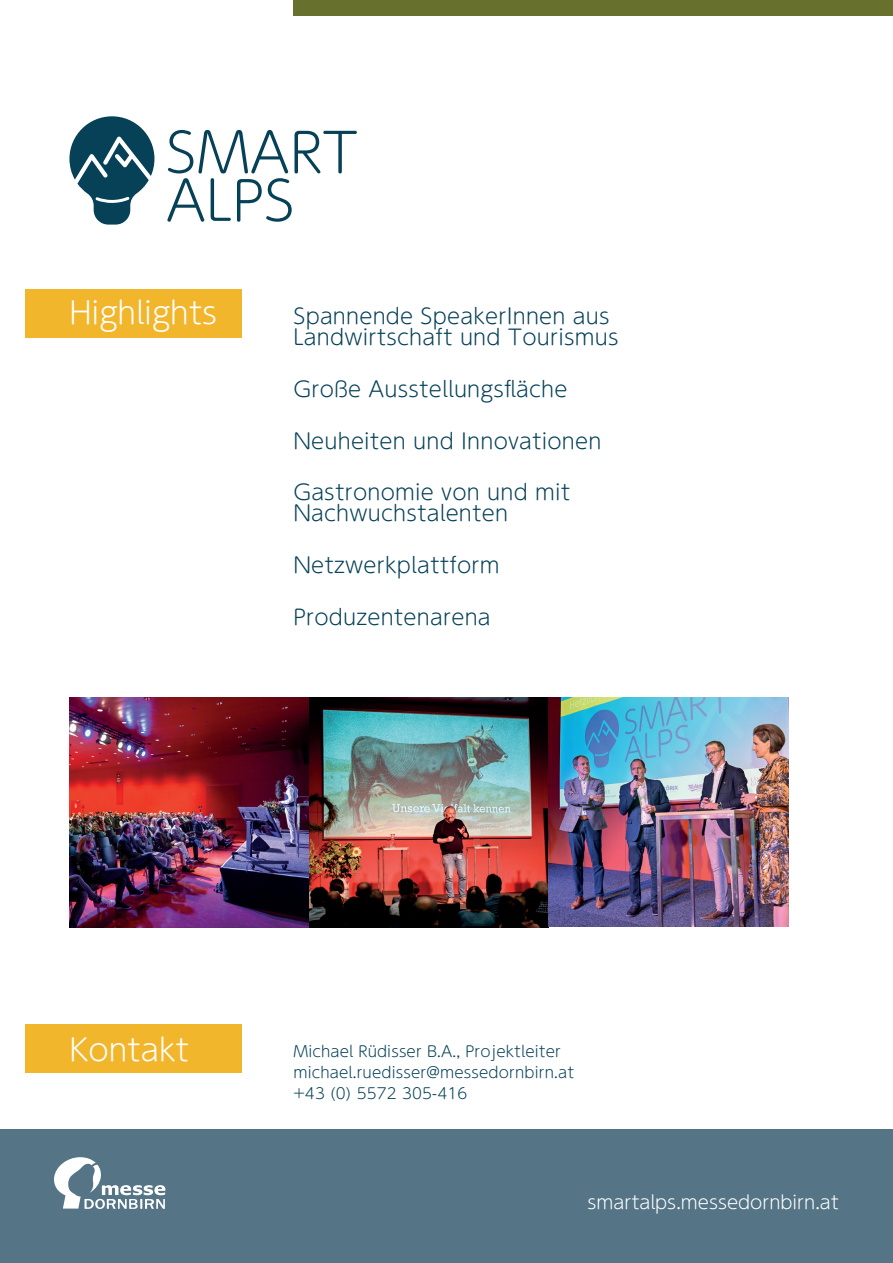
<style>
.page{position:relative;width:893px;height:1263px;background:#fff}
.page>*{position:absolute;margin:0;border:0;box-sizing:border-box;transform-origin:0 0}
.t1{font:300 30px "UD Shin M Go Pr 6 N";color:#fff}
.t2{font:300 21px/21px "UD Shin M Go Pr 6 N";letter-spacing:.01em;color:#064158}
.t3{font:300 18px "UD Shin M Go Pr 6 N";color:#fff}
.t4{font:300 15px/21px "UD Shin M Go Pr 6 N";letter-spacing:.01em;color:#064158}
</style>
<div class="page">
<div style="left:293px;top:0;width:600px;height:16px;background:#67712d"></div>
<div style="left:0;top:1129px;width:893px;height:134px;background:#557587"></div>
<svg style="left:54px;top:1157px;width:111px;height:52px"></svg>
<svg style="left:69px;top:116px;width:85px;height:109px"></svg>
<svg style="left:167px;top:130px;width:190px;height:92px"></svg>
<div style="left:26px;top:289px;width:216px;height:49px;background:#f2b62c"></div>
<div style="left:26px;top:1024px;width:216px;height:49px;background:#f2b62c"></div>
<img style="left:69px;top:697px;width:719px;height:230px">
<h1 class="t1" style="left:69px;top:288px;width:149px">Highlights</h1>
<p class="t2" style="left:293px;top:304px;width:327px">Spannende SpeakerInnen aus<br>Landwirtschaft und Tourismus</p>
<p class="t2" style="left:293px;top:377px;width:276px">Große Ausstellungsfläche</p>
<p class="t2" style="left:293px;top:429px;width:310px">Neuheiten und Innovationen</p>
<p class="t2" style="left:293px;top:481px;width:278px">Gastronomie von und mit<br>Nachwuchstalenten</p>
<p class="t2" style="left:293px;top:554px;width:208px">Netzwerkplattform</p>
<p class="t2" style="left:293px;top:605px;width:199px">Produzentenarena</p>
<h1 class="t1" style="left:69px;top:1025px;width:121px">Kontakt</h1>
<p class="t4" style="left:293px;top:1040px;width:282px">Michael Rüdisser B.A., Projektleiter michael.ruedisser@messedornbirn.at +43 (0) 5572 305-416</p>
<p class="t3" style="left:587px;top:1187px;width:253px">smartalps.messedornbirn.at</p>
</div>
